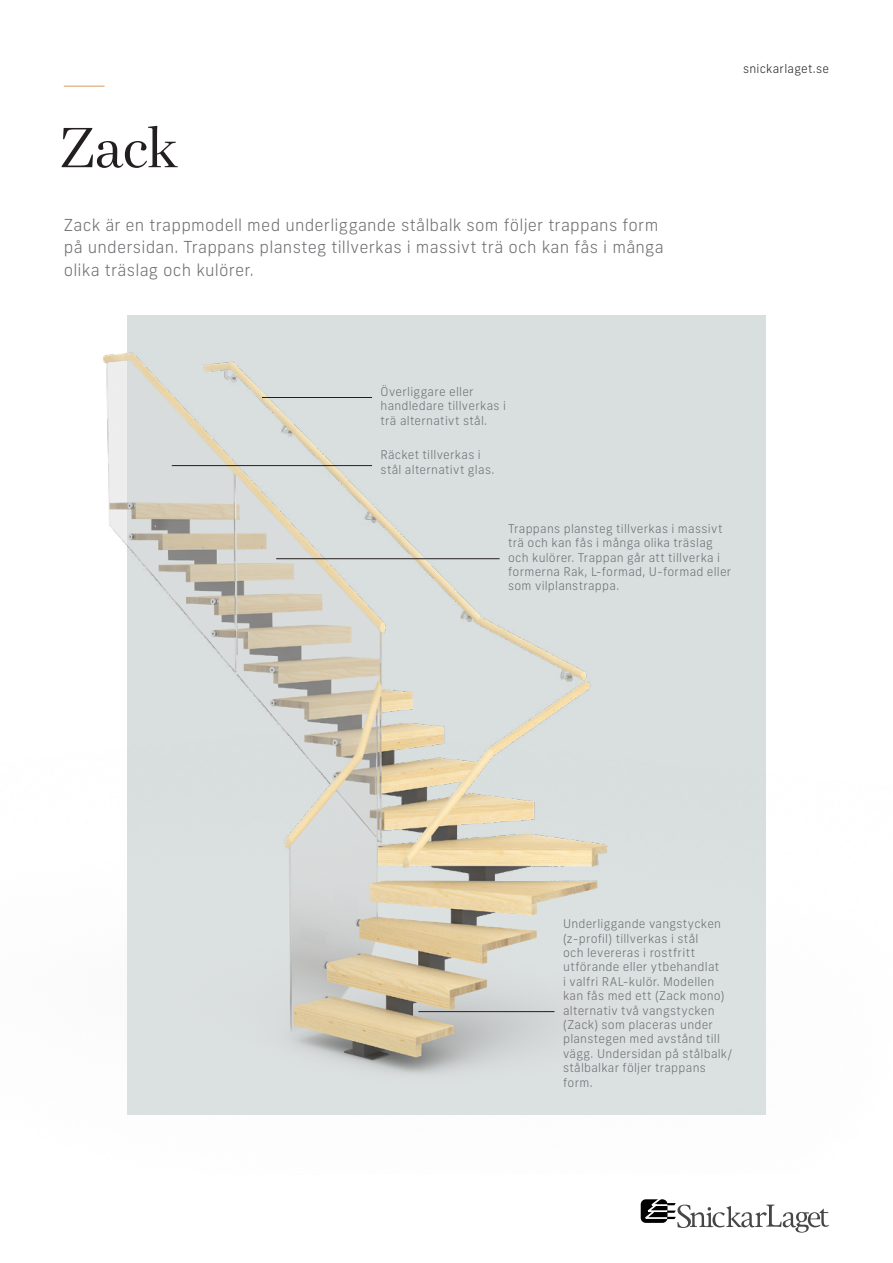
<style>
.page{position:relative;width:893px;height:1263px;background:#fff}
.page>*{position:absolute;margin:0;border:0;box-sizing:border-box;transform-origin:0 0}
.t1{font:55.5px "Bressay Display";color:#231f20}
.t2{font:300 16.5px/22.5px "New Frank";letter-spacing:.015em;color:#6c6d70}
.t3{font:300 12px/14.4px "New Frank";letter-spacing:.02em;color:#6c6d70}
.t4{font:300 12px "New Frank";letter-spacing:.02em;color:#231f20}
</style>
<div class="page">
<img style="left:103px;top:315px;width:663px;height:800px">
<hr style="left:262px;top:397px;width:110px;height:1px;background:#231f20">
<hr style="left:172px;top:465px;width:200px;height:1px;background:#231f20">
<hr style="left:418px;top:1011px;width:136px;height:1px;background:#231f20">
<hr style="left:276px;top:558px;width:224px;height:1px;background:#231f20">
<svg style="left:641px;top:1199px;width:188px;height:33px"></svg>
<hr style="left:64px;top:86px;width:41px;height:1px;background:#d89b5e">
<h1 class="t1" style="left:60px;top:113px;width:119px">Zack</h1>
<h2 class="t2" style="left:64px;top:214px;width:601px">Zack är en trappmodell med underliggande stålbalk som följer trappans form på undersidan. Trappans plansteg tillverkas i massivt trä och kan fås i många olika träslag och kulörer.</h2>
<p class="t4" style="left:743px;top:61px;width:88px">snickarlaget.se</p>
<p class="t3" style="left:381px;top:384px;width:127px">Överliggare eller handledare tillverkas i trä alternativt stål.</p>
<p class="t3" style="left:381px;top:448px;width:115px">Räcket tillverkas i stål alternativt glas.</p>
<p class="t3" style="left:508px;top:521px;width:225px">Trappans plansteg tillverkas i massivt trä och kan fås i många olika träslag och kulörer. Trappan går att tillverka i formerna Rak, L-formad, U-formad eller som vilplanstrappa.</p>
<p class="t3" style="left:563px;top:917px;width:171px">Underliggande vangstycken (z-profil) tillverkas i stål<br>och levereras i rostfritt utförande eller ytbehandlat<br>i valfri RAL-kulör. Modellen kan fås med ett (Zack mono) alternativ två vangstycken (Zack) som placeras under planstegen med avstånd till vägg. Undersidan på stålbalk/ stålbalkar följer trappans form.</p>
</div>
